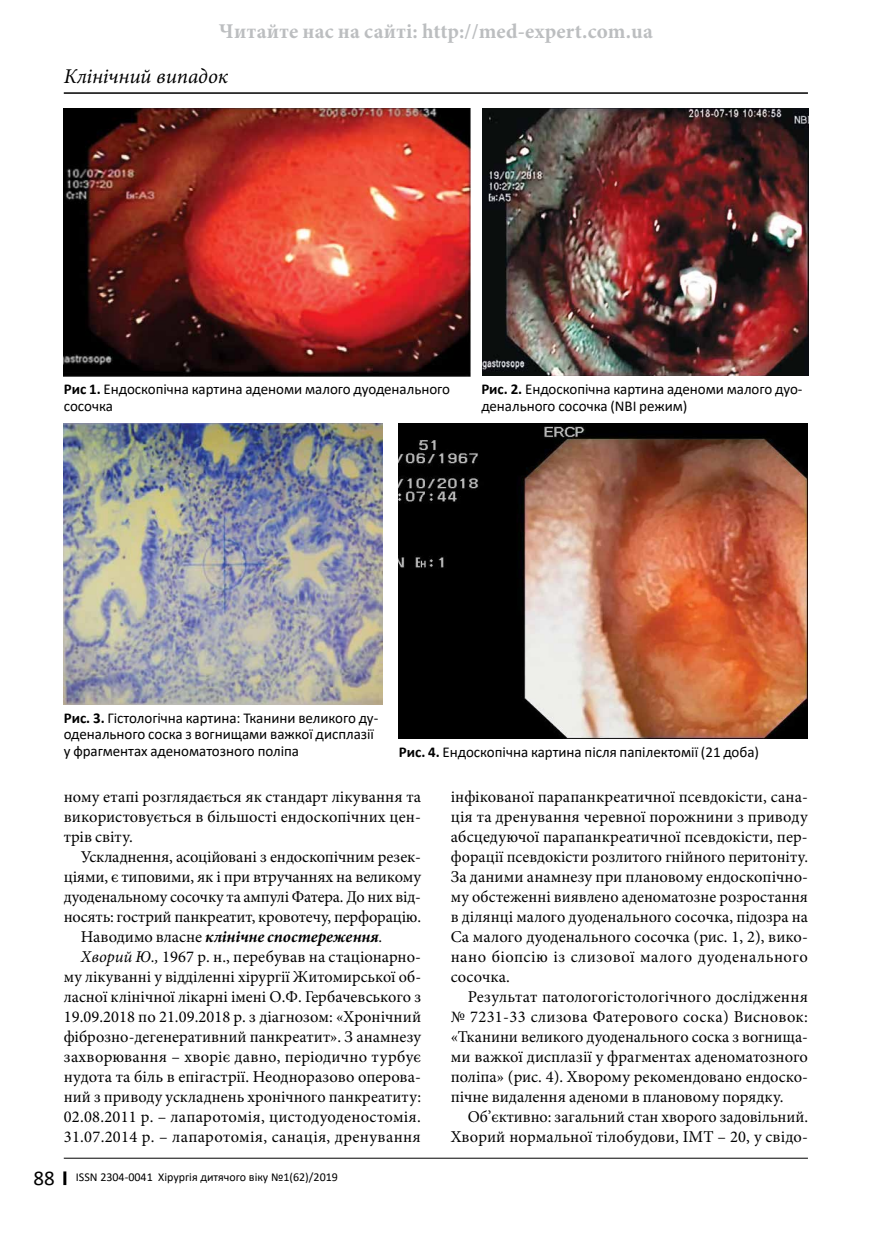
<style>
.page{position:relative;width:893px;height:1234px;background:#fff}
.page>*{position:absolute;margin:0;border:0;box-sizing:border-box;transform-origin:0 0}
.t1{font:700 21px "Minion Pro";letter-spacing:.01em;color:#bcbec0}
.t2{font:italic 21px "Minion Pro";letter-spacing:-.015em;color:#000}
.t3{font:16.5px/20px "Minion Pro";letter-spacing:.005em;color:#000;text-align:justify}
.t4{font:italic 700 16.5px "Minion Pro";letter-spacing:-.005em;color:#000}
.t5{font:15px/16.5px "Calibri";color:#000}
.t6{font:12px "Calibri";color:#000}
.s1{font-weight:700}
.s2{font-weight:400;font-style:normal}
.s3{font-weight:400}
.s4{font-style:italic}
.s5{font-size:21px}
</style>
<div class="page">
<hr style="left:64px;top:92px;width:744px;height:2px;background:#000">
<svg style="left:63px;top:1171px;width:3px;height:13px"></svg>
<hr style="left:64px;top:1157px;width:744px;height:1px;background:#000">
<img style="left:64px;top:108px;width:407px;height:268px">
<img style="left:482px;top:108px;width:326px;height:268px">
<img style="left:399px;top:423px;width:408px;height:315px">
<img style="left:64px;top:423px;width:318px;height:281px">
<p class="t1" style="left:219px;top:16px;width:435px">Читайте нас на сайті: http://med-expert.com.ua</p>
<p class="t2" style="left:64px;top:62px;width:166px">Клінічний випадок</p>
<p class="t5" style="left:64px;top:380px;width:388px"><span class="s1">Рис 1.</span> Ендоскопічна картина аденоми малого дуоденального сосочка</p>
<p class="t5" style="left:481px;top:380px;width:323px"><span class="s1">Рис. 2.</span> Ендоскопічна картина аденоми малого дуо&shy;денального сосочка (NBI режим)</p>
<p class="t5" style="left:64px;top:709px;width:316px"><span class="s1">Рис. 3.</span> Гістологічна картина: Тканини великого ду&shy;оденального соска з вогнищами важкої дисплазії у фрагментах аденоматозного поліпа</p>
<p class="t5" style="left:399px;top:743px;width:362px"><span class="s1">Рис. 4.</span> Ендоскопічна картина після папілектомії (21 доба)</p>
<p class="t3" style="left:64px;top:786px;width:359px">ному етапі розглядається як стандарт лікування та використовується в більшості ендоскопічних цен&shy;трів світу.</p>
<p class="t3" style="left:81px;top:846px;width:342px">Ускладнення, асоційовані з ендоскопічним резек-</p>
<p class="t3" style="left:64px;top:866px;width:359px">ціями, є типовими, як і при втручаннях на великому</p>
<p class="t3" style="left:64px;top:886px;width:359px">дуоденальному сосочку та ампулі Фатера. До них від-</p>
<p class="t3" style="left:64px;top:906px;width:359px">носять: гострий панкреатит, кровотечу, перфорацію.</p>
<p class="t4" style="left:81px;top:924px;width:303px"><span class="s2">Наводимо власне</span> клінічне спостереження<span class="s3">.</span></p>
<p class="t3" style="left:81px;top:946px;width:342px"><span class="s4">Хворий Ю.,</span> 1967 р. н., перебував на стаціонарно-</p>
<p class="t3" style="left:64px;top:966px;width:359px">му лікуванні у відділенні хірургії Житомирської об-</p>
<p class="t3" style="left:64px;top:986px;width:359px">ласної клінічної лікарні імені О.Ф. Гербачевського з</p>
<p class="t3" style="left:64px;top:1006px;width:359px">19.09.2018 по 21.09.2018 р. з діагнозом: «Хронічний</p>
<p class="t3" style="left:64px;top:1026px;width:359px">фіброзно-дегенеративний панкреатит». З анамнезу</p>
<p class="t3" style="left:64px;top:1046px;width:359px">захворювання – хворіє давно, періодично турбує</p>
<p class="t3" style="left:64px;top:1066px;width:359px">нудота та біль в епігастрії. Неодноразово оперова-</p>
<p class="t3" style="left:64px;top:1086px;width:359px">ний з приводу ускладнень хронічного панкреатиту:</p>
<p class="t3" style="left:64px;top:1106px;width:359px">02.08.2011 р. – лапаротомія, цистодуоденостомія.</p>
<p class="t3" style="left:64px;top:1126px;width:359px">31.07.2014 р. – лапаротомія, санація, дренування</p>
<p class="t6" style="left:33px;top:1167px;width:306px"><span class="s5">88</span> ISSN 2304-0041 Хірургія дитячого віку №1(62)/2019</p>
<p class="t3" style="left:451px;top:786px;width:359px">інфікованої парапанкреатичної псевдокісти, сана&shy;ція та дренування черевної порожнини з приводу абсцедуючої парапанкреатичної псевдокісти, пер&shy;форації псевдокісти розлитого гнійного перитоніту.<br>За даними анамнезу при плановому ендоскопічно&shy;му обстеженні виявлено аденоматозне розростання в ділянці малого дуоденального сосочка, підозра на Са малого дуоденального сосочка (рис. 1, 2), вико&shy;нано біопсію із слизової малого дуоденального сосочка.</p>
<p class="t3" style="left:451px;top:986px;width:359px;text-indent:17px">Результат патологогістологічного дослідження № 7231-33 слизова Фатерового соска) Висновок: «Тканини великого дуоденального соска з вогнища&shy;ми важкої дисплазії у фрагментах аденоматозного поліпа» (рис. 4). Хворому рекомендовано ендоско&shy;пічне видалення аденоми в плановому порядку.</p>
<p class="t3" style="left:451px;top:1106px;width:359px;text-align:right">Об’єктивно: загальний стан хворого задовільний.<br>Хворий нормальної тілобудови, ІМТ – 20, у свідо-</p>
</div>
